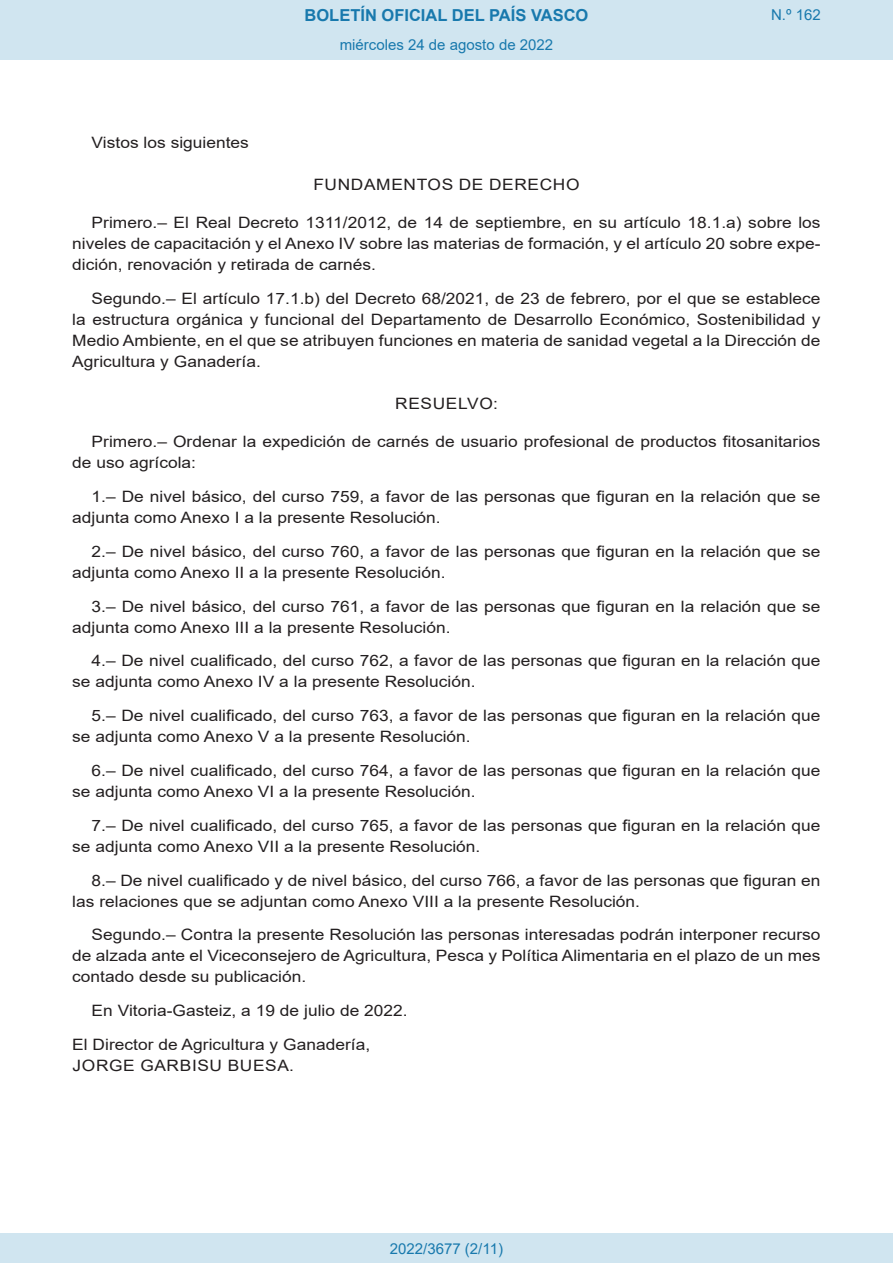
<style>
.page{position:relative;width:893px;height:1263px;background:#fff}
.page>*{position:absolute;margin:0;border:0;box-sizing:border-box;transform-origin:0 0}
.t1{font:700 16.5px "Arial";color:#1879ad}
.BOPVDetalle{font:15.6px/21px "Arial";color:#231f20;scale:1.11 1}
.BOPVFirmaLugFec{font:15.6px "Arial";color:#231f20;scale:1.11 1}
.BOPVFirmaPuesto{font:15.6px "Arial";color:#231f20;scale:1.11 1}
.BOPVClave{font:15.6px "Arial";letter-spacing:.035em;color:#231f20;scale:1.11 1}
.BOPVFirmaNombre{font:15.6px "Arial";letter-spacing:.035em;color:#231f20;scale:1.11 1}
.Paginacion_Centro{font:15px "Arial";color:#1879ad}
</style>
<div class="page">
<div style="left:0;top:0;width:893px;height:60px;background:#d0e5f0"></div>
<div style="left:0;top:1233px;width:893px;height:30px;background:#d0e5f0"></div>
<p class="BOPVDetalle" style="left:92px;top:132px;width:143px">Vistos los siguientes</p>
<p class="t1" style="left:305px;top:3px;width:285px">BOLETÍN OFICIAL DEL PAÍS VASCO</p>
<p class="Paginacion_Centro" style="left:340px;top:35px;width:215px">miércoles 24 de agosto de 2022</p>
<p class="Paginacion_Centro" style="left:771px;top:5px;width:51px">N.º 162</p>
<p class="BOPVClave" style="left:313px;top:174px;width:241px">FUNDAMENTOS DE DERECHO</p>
<p class="BOPVDetalle" style="left:72px;top:212px;width:676px;text-align:justify;text-indent:19px">Primero.– El Real Decreto 1311/2012, de 14 de septiembre, en su artículo 18.1.a) sobre los niveles de capacitación y el Anexo IV sobre las materias de formación, y el artículo 20 sobre expe&shy;dición, renovación y retirada de carnés.</p>
<p class="BOPVDetalle" style="left:72px;top:288px;width:676px;text-align:justify;text-indent:19px">Segundo.– El artículo 17.1.b) del Decreto 68/2021, de 23 de febrero, por el que se establece la estructura orgánica y funcional del Departamento de Desarrollo Económico, Sostenibilidad y Medio Ambiente, en el que se atribuyen funciones en materia de sanidad vegetal a la Dirección de Agricultura y Ganadería.</p>
<p class="BOPVClave" style="left:395px;top:393px;width:94px">RESUELVO:</p>
<p class="BOPVDetalle" style="left:72px;top:431px;width:676px;text-indent:19px">Primero.– Ordenar la expedición de carnés de usuario profesional de productos fitosanitarios de uso agrícola:</p>
<p class="BOPVDetalle" style="left:72px;top:486px;width:676px;text-indent:19px">1.– De nivel básico, del curso 759, a favor de las personas que figuran en la relación que se adjunta como Anexo I a la presente Resolución.</p>
<p class="BOPVDetalle" style="left:72px;top:541px;width:676px;text-indent:19px">2.– De nivel básico, del curso 760, a favor de las personas que figuran en la relación que se adjunta como Anexo II a la presente Resolución.</p>
<p class="BOPVDetalle" style="left:72px;top:596px;width:676px;text-indent:19px">3.– De nivel básico, del curso 761, a favor de las personas que figuran en la relación que se adjunta como Anexo III a la presente Resolución.</p>
<p class="BOPVDetalle" style="left:72px;top:650px;width:676px;text-indent:19px">4.– De nivel cualificado, del curso 762, a favor de las personas que figuran en la relación que se adjunta como Anexo IV a la presente Resolución.</p>
<p class="BOPVDetalle" style="left:72px;top:705px;width:676px;text-indent:19px">5.– De nivel cualificado, del curso 763, a favor de las personas que figuran en la relación que se adjunta como Anexo V a la presente Resolución.</p>
<p class="BOPVDetalle" style="left:72px;top:760px;width:676px;text-indent:19px">6.– De nivel cualificado, del curso 764, a favor de las personas que figuran en la relación que se adjunta como Anexo VI a la presente Resolución.</p>
<p class="BOPVDetalle" style="left:72px;top:815px;width:676px;text-indent:19px">7.– De nivel cualificado, del curso 765, a favor de las personas que figuran en la relación que se adjunta como Anexo VII a la presente Resolución.</p>
<p class="BOPVDetalle" style="left:72px;top:869px;width:676px;text-indent:19px">8.– De nivel cualificado y de nivel básico, del curso 766, a favor de las personas que figuran en las relaciones que se adjuntan como Anexo VIII a la presente Resolución.</p>
<p class="BOPVDetalle" style="left:72px;top:924px;width:676px;text-align:justify;text-indent:19px">Segundo.– Contra la presente Resolución las personas interesadas podrán interponer recurso de alzada ante el Viceconsejero de Agricultura, Pesca y Política Alimentaria en el plazo de un mes contado desde su publicación.</p>
<p class="BOPVFirmaLugFec" style="left:92px;top:1000px;width:286px">En Vitoria-Gasteiz, a 19 de julio de 2022.</p>
<p class="BOPVFirmaPuesto" style="left:72px;top:1033px;width:270px">El Director de Agricultura y Ganadería,</p>
<p class="BOPVFirmaNombre" style="left:73px;top:1054px;width:201px">JORGE GARBISU BUESA.</p>
<p class="Paginacion_Centro" style="left:390px;top:1238px;width:115px">2022/3677 (2/11)</p>
</div>
